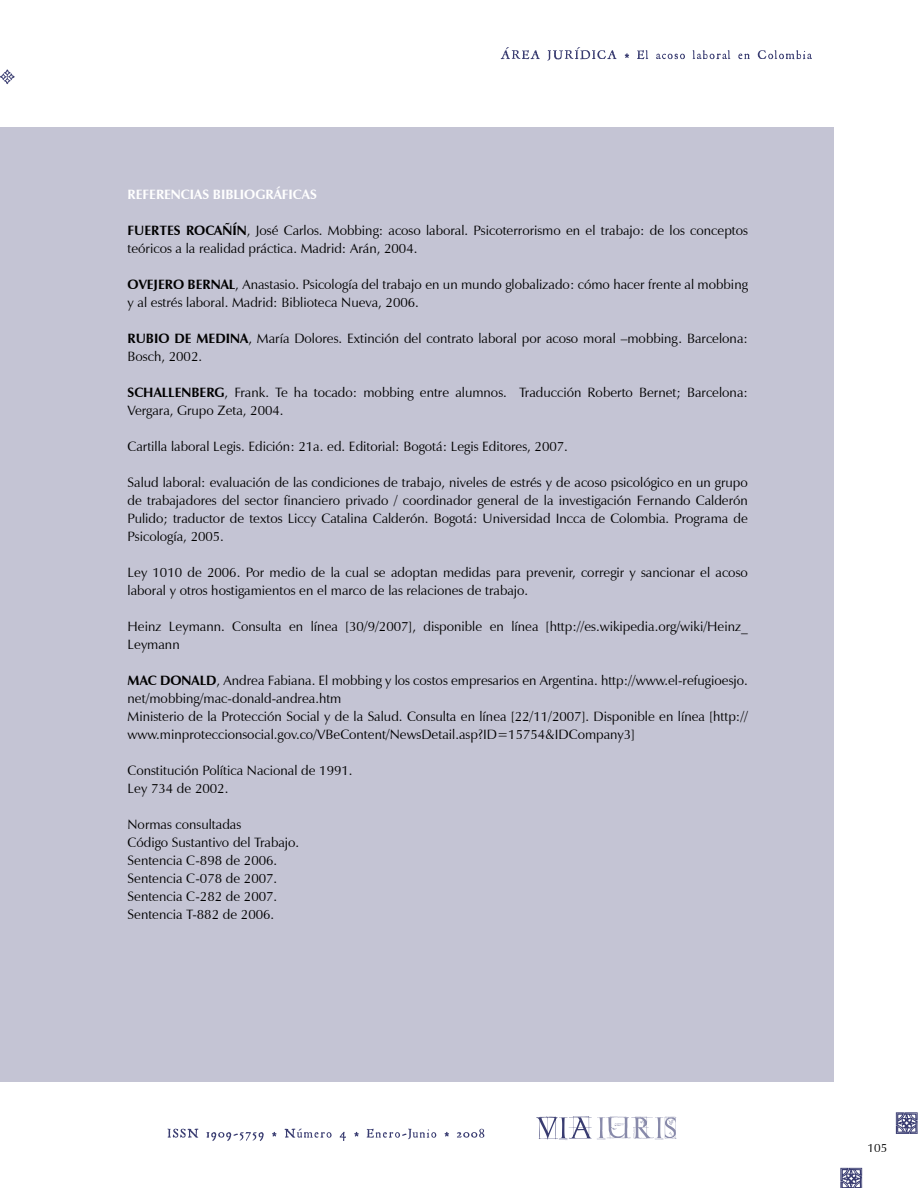
<style>
.page{position:relative;width:918px;height:1188px;background:#fff}
.page>*{position:absolute;margin:0;border:0;box-sizing:border-box;transform-origin:0 0}
.t1{font:13.5px/18px "Zapf Humanist 601 BT";color:#000}
.t2{font:700 13.5px "Zapf Humanist 601 BT";color:#fff}
.t3{font:12px "Zapf Humanist 601 BT";color:#000}
.s1{font-weight:700}
</style>
<div class="page">
<svg style="left:896px;top:1112px;width:22px;height:22px"></svg>
<svg style="left:840px;top:1168px;width:22px;height:20px"></svg>
<svg style="left:501px;top:47px;width:311px;height:14px"></svg>
<svg style="left:168px;top:1129px;width:316px;height:12px"></svg>
<svg style="left:0;top:69px;width:15px;height:15px"></svg>
<svg style="left:536px;top:1116px;width:141px;height:24px"></svg>
<div style="left:0;top:128px;width:833px;height:954px;background:#c4c4d4"></div>
<p class="t2" style="left:128px;top:186px;width:191px">REFERENCIAS BIBLIOGRÁFICAS</p>
<p class="t1" style="left:128px;top:222px;width:622px"><span class="s1">FUERTES ROCAÑÍN</span>, José Carlos. Mobbing: acoso laboral. Psicoterrorismo en el trabajo: de los conceptos teóricos a la realidad práctica. Madrid: Arán, 2004.</p>
<p class="t1" style="left:128px;top:276px;width:622px"><span class="s1">OVEJERO BERNAL</span>, Anastasio. Psicología del trabajo en un mundo globalizado: cómo hacer frente al mobbing y al estrés laboral. Madrid: Biblioteca Nueva, 2006.</p>
<p class="t1" style="left:128px;top:330px;width:622px"><span class="s1">RUBIO DE MEDINA</span>, María Dolores. Extinción del contrato laboral por acoso moral –mobbing. Barcelona:<br>Bosch, 2002.</p>
<p class="t1" style="left:128px;top:384px;width:622px"><span class="s1">SCHALLENBERG</span>, Frank. Te ha tocado: mobbing entre alumnos. Traducción Roberto Bernet; Barcelona:<br>Vergara, Grupo Zeta, 2004.</p>
<p class="t1" style="left:128px;top:438px;width:442px">Cartilla laboral Legis. Edición: 21a. ed. Editorial: Bogotá: Legis Editores, 2007.</p>
<p class="t1" style="left:128px;top:474px;width:622px;text-align:justify">Salud laboral: evaluación de las condiciones de trabajo, niveles de estrés y de acoso psicológico en un grupo de trabajadores del sector financiero privado / coordinador general de la investigación Fernando Calderón Pulido; traductor de textos Liccy Catalina Calderón. Bogotá: Universidad Incca de Colombia. Programa de Psicología, 2005.</p>
<p class="t1" style="left:128px;top:564px;width:622px">Ley 1010 de 2006. Por medio de la cual se adoptan medidas para prevenir, corregir y sancionar el acoso laboral y otros hostigamientos en el marco de las relaciones de trabajo.</p>
<p class="t1" style="left:128px;top:618px;width:622px">Heinz Leymann. Consulta en línea [30/9/2007], disponible en línea [http://es.wikipedia.org/wiki/Heinz_<br>Leymann</p>
<p class="t1" style="left:128px;top:672px;width:622px"><span class="s1">MAC DONALD</span>, Andrea Fabiana. El mobbing y los costos empresarios en Argentina. http://www.el-refugioesjo. net/mobbing/mac-donald-andrea.htm<br>Ministerio de la Protección Social y de la Salud. Consulta en línea [22/11/2007]. Disponible en línea [http:// www.minproteccionsocial.gov.co/VBeContent/NewsDetail.asp?ID=15754&amp;IDCompany3]</p>
<p class="t1" style="left:128px;top:762px;width:227px">Constitución Política Nacional de 1991.<br>Ley 734 de 2002.</p>
<p class="t1" style="left:128px;top:816px;width:173px">Normas consultadas<br>Código Sustantivo del Trabajo.<br>Sentencia C-898 de 2006.<br>Sentencia C-078 de 2007.<br>Sentencia C-282 de 2007.<br>Sentencia T-882 de 2006.</p>
<p class="t3" style="left:868px;top:1141px;width:21px">105</p>
</div>
